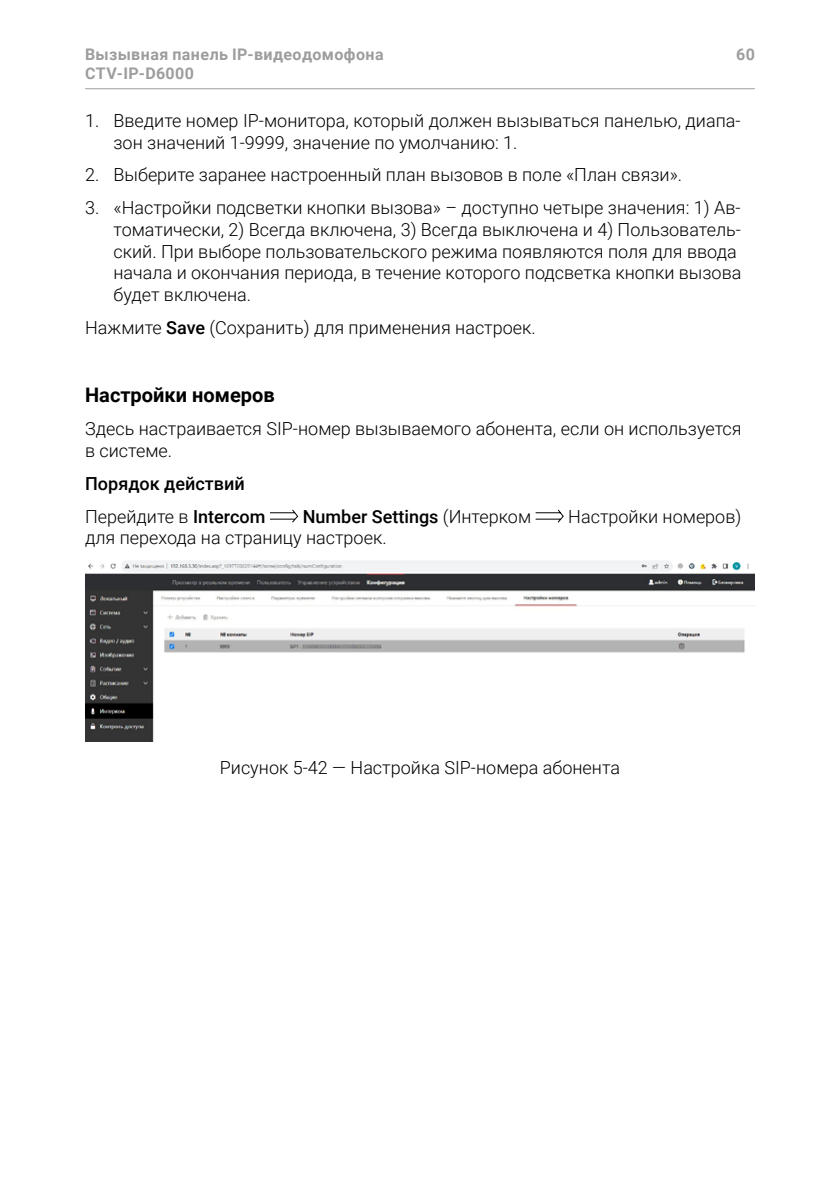
<style>
.page{position:relative;width:840px;height:1191px;background:#fff}
.page>*{position:absolute;margin:0;border:0;box-sizing:border-box;transform-origin:0 0}
.t1{font:700 20px "Roboto";color:#000}
.t2{font:300 18px/21.6px "Roboto";color:#000}
.t3{font:500 18px/33px "Roboto";color:#000}
.t4{font:700 16px/19.2px "Roboto";letter-spacing:.025em;color:#9d9d9c}
.s1{font-weight:500}
.s2{font-weight:300}
</style>
<div class="page">
<hr style="left:85px;top:88px;width:669px;height:1px;background:#9d9d9c">
<svg style="left:270px;top:509px;width:29px;height:14px"></svg>
<svg style="left:535px;top:509px;width:29px;height:14px"></svg>
<img style="left:85px;top:559px;width:669px;height:182px">
<p class="t4" style="left:85px;top:44px;width:300px">Вызывная панель IP-видеодомофона<br>CTV-IP-D6000</p>
<p class="t4" style="left:735px;top:44px;width:20px">60</p>
<p class="t2" style="left:113px;top:109px;width:628px;text-indent:-28px">1. Введите номер IP-монитора, который должен вызываться панелью, диапа&shy;зон значений 1-9999, значение по умолчанию: 1.</p>
<p class="t2" style="left:85px;top:164px;width:598px">2. Выберите заранее настроенный план вызовов в поле «План связи».</p>
<p class="t2" style="left:113px;top:197px;width:629px;text-indent:-28px">3. «Настройки подсветки кнопки вызова» – доступно четыре значения: 1) Ав&shy;томатически, 2) Всегда включена, 3) Всегда выключена и 4) Пользователь&shy;ский. При выборе пользовательского режима появляются поля для ввода начала и окончания периода, в течение которого подсветка кнопки вызова будет включена.</p>
<p class="t2" style="left:85px;top:316px;width:452px">Нажмите <span class="s1">Save</span> (Сохранить) для применения настроек.</p>
<p class="t1" style="left:85px;top:381px;width:191px">Настройки номеров</p>
<p class="t2" style="left:85px;top:417px;width:657px">Здесь настраивается SIP-номер вызываемого абонента, если он используется в системе.</p>
<p class="t3" style="left:85px;top:466px;width:182px">Порядок действий<br><span class="s2">Перейдите в</span> Intercom</p>
<p class="t3" style="left:302px;top:499px;width:230px">Number Settings <span class="s2">(Интерком</span></p>
<p class="t2" style="left:568px;top:505px;width:174px">Настройки номеров)</p>
<p class="t2" style="left:85px;top:526px;width:303px">для перехода на страницу настроек.</p>
<p class="t2" style="left:220px;top:756px;width:401px">Рисунок 5-42 — Настройка SIP-номера абонента</p>
</div>
